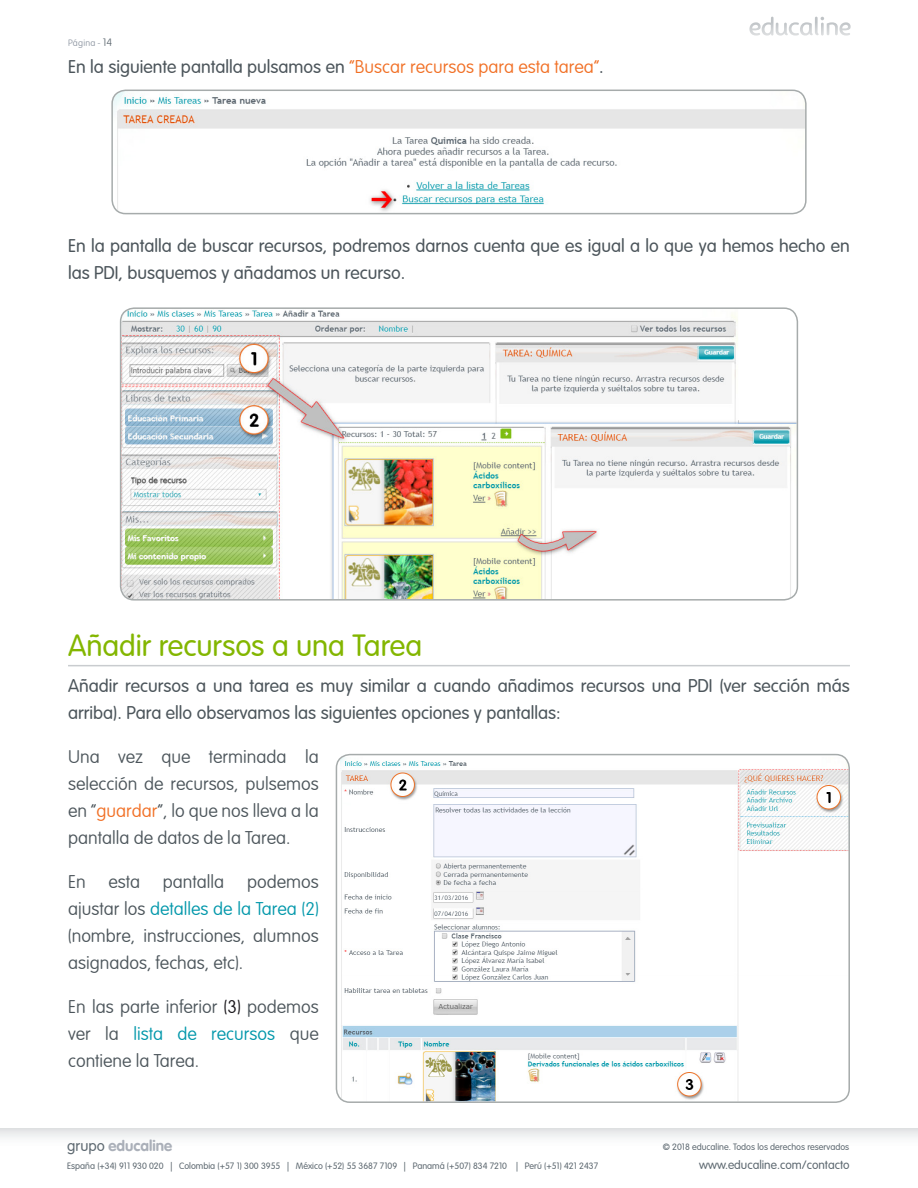
<style>
.page{position:relative;width:918px;height:1188px;background:#fff}
.page>*{position:absolute;margin:0;border:0;box-sizing:border-box;transform-origin:0 0}
.Titulos_2_ver{font:300 30px "VAG Rounded Std";color:#83b600}
.Paragraph_Running-te{font:300 18px/27px "VAG Rounded Std";color:#4c555b}
.Paragraph_Running-te-2{font:100 18px/27px "VAG Rounded Std";color:#4c555b;text-align:justify}
.t1{font:700 15px "VAG Rounded Std";color:#abb0b9}
.t2{font:300 12px "VAG Rounded Std";color:#5e6971}
.t3{font:300 9px "VAG Rounded Std";color:#5e6971}
.t4{font:100 9px "VAG Rounded Std";letter-spacing:.025em;color:#8e96a2}
.s1{font-size:10.5px;color:#5e6971}
.s2{font-weight:100;color:#f16f24}
.s3{color:#f16f24}
.s4{color:#0097aa}
.s5{color:#1a171b}
.s6{font-weight:300;color:#5e6971}
</style>
<div class="page">
<svg style="left:749px;top:17px;width:102px;height:19px"></svg>
<div style="left:0;top:1128px;width:918px;height:20px;background:linear-gradient(to bottom,#e3e5e7,#fff)"></div>
<svg style="left:917px;top:1128px;width:1px;height:20px"></svg>
<hr style="left:68px;top:665px;width:782px;height:1px;background:#c9cccf">
<img style="left:113px;top:91px;width:692px;height:121px">
<div style="left:111px;top:90px;width:696px;height:124px;border:2px solid #a6abab;border-radius:14px"></div>
<img style="left:122px;top:310px;width:674px;height:288px">
<div style="left:120px;top:307px;width:678px;height:294px;border:2px solid #a6abab;border-radius:14px"></div>
<img style="left:340px;top:757px;width:508px;height:344px">
<div style="left:336px;top:754px;width:514px;height:349px;border:2px solid #a6abab;border-radius:14px"></div>
<p class="t4" style="left:68px;top:38px;width:46px">Página - <span class="s1">14</span></p>
<p class="Paragraph_Running-te" style="left:68px;top:54px;width:537px">En la siguiente pantalla pulsamos en <span class="s2">“Buscar recursos para esta tarea”</span>.</p>
<p class="Paragraph_Running-te" style="left:68px;top:233px;width:783px">En la pantalla de buscar recursos, podremos darnos cuenta que es igual a lo que ya hemos hecho en las PDI, busquemos y añadamos un recurso.</p>
<p class="Titulos_2_ver" style="left:68px;top:629px;width:356px">Añadir recursos a una Tarea</p>
<p class="Paragraph_Running-te" style="left:68px;top:673px;width:783px">Añadir recursos a una tarea es muy similar a cuando añadimos recursos una PDI (ver sección más arriba). Para ello observamos las siguientes opciones y pantallas:</p>
<p class="Paragraph_Running-te-2" style="left:68px;top:744px;width:252px">Una vez que terminada la selección de recursos, pulsemos en “<span class="s3">guardar</span>”, lo que nos lleva a la pantalla de datos de la Tarea.</p>
<p class="Paragraph_Running-te-2" style="left:68px;top:869px;width:19px">En</p>
<p class="Paragraph_Running-te-2" style="left:108px;top:869px;width:33px">esta</p>
<p class="Paragraph_Running-te-2" style="left:163px;top:869px;width:63px">pantalla</p>
<p class="Paragraph_Running-te-2" style="left:68px;top:869px;width:252px;text-indent:179px">podemos ajustar los <span class="s4">detalles de la Tarea (2) </span>(nombre, instrucciones, alumnos asignados, fechas, etc).</p>
<p class="Paragraph_Running-te-2" style="left:68px;top:994px;width:252px">En las parte inferior <span class="s5">(3)</span> podemos ver la <span class="s4">lista de recursos</span> que contiene la Tarea.</p>
<p class="t1" style="left:67px;top:1137px;width:106px"><span class="s6">grupo</span> educaline</p>
<p class="t3" style="left:67px;top:1161px;width:532px">España (+34) 911 930 020 | Colombia (+57 1) 300 3955 | México (+52) 55 3687 7109 | Panamá (+507) 834 7210 | Perú (+51) 421 2437</p>
<p class="t3" style="left:663px;top:1141px;width:188px">© 2018 educaline. Todos los derechos reservados</p>
<p class="t2" style="left:699px;top:1158px;width:152px">www.educaline.com/contacto</p>
</div>
